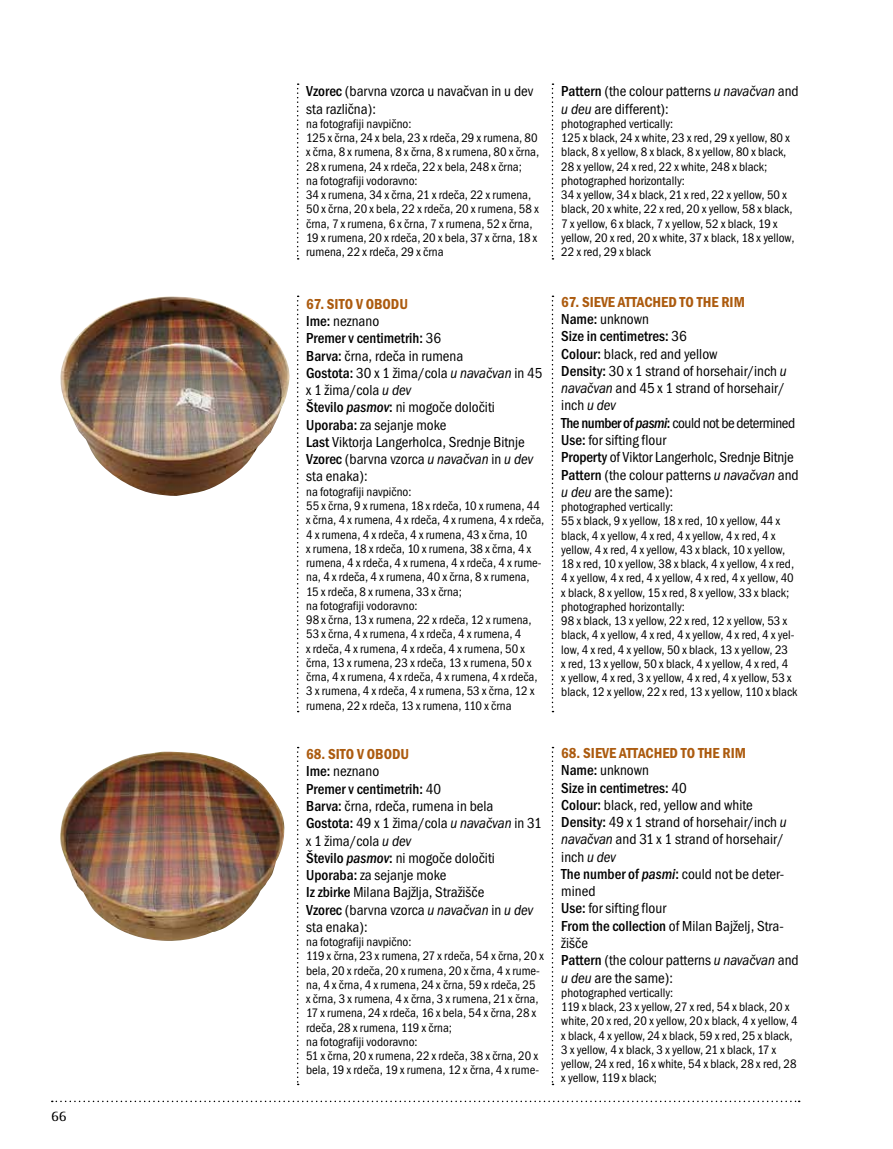
<style>
.page{position:relative;width:893px;height:1149px;background:#fff}
.page>*{position:absolute;margin:0;border:0;box-sizing:border-box;transform-origin:0 0}
.t1{font:condensed 15px/17.2px "Franklin Got Itc TEE";color:#000}
.t2{font:15px "SS Rotis Serif";color:#000}
.t3{font:condensed 12.75px/14.2px "Franklin Got Itc TEE";color:#000}
.s1{font-weight:500}
.s2{font-weight:600;color:#ac5b0f}
.s3{font-style:italic}
.s4{font-weight:500;font-style:italic}
</style>
<div class="page">
<svg style="left:52px;top:1100px;width:748px;height:1px"></svg>
<img style="left:60px;top:296px;width:230px;height:200px">
<img style="left:60px;top:751px;width:225px;height:190px">
<svg style="left:552px;top:83px;width:1px;height:176px"></svg>
<svg style="left:552px;top:746px;width:1px;height:338px"></svg>
<svg style="left:552px;top:295px;width:1px;height:417px"></svg>
<svg style="left:297px;top:83px;width:2px;height:176px"></svg>
<svg style="left:297px;top:746px;width:2px;height:338px"></svg>
<svg style="left:297px;top:295px;width:2px;height:417px"></svg>
<p class="t2" style="left:51px;top:1107px;width:17px">66</p>
<p class="t1" style="left:306px;top:83px;width:229px"><span class="s1">Vzorec</span> (barvna vzorca u navačvan in u dev sta različna):</p>
<p class="t3" style="left:306px;top:117px;width:235px">na fotografiji navpično:<br>125 x črna, 24 x bela, 23 x rdeča, 29 x rumena, 80 x črna, 8 x rumena, 8 x črna, 8 x rumena, 80 x črna, 28 x rumena, 24 x rdeča, 22 x bela, 248 x črna;<br>na fotografiji vodoravno:<br>34 x rumena, 34 x črna, 21 x rdeča, 22 x rumena, 50 x črna, 20 x bela, 22 x rdeča, 20 x rumena, 58 x črna, 7 x rumena, 6 x črna, 7 x rumena, 52 x črna, 19 x rumena, 20 x rdeča, 20 x bela, 37 x črna, 18 x rumena, 22 x rdeča, 29 x črna</p>
<p class="t1" style="left:306px;top:295px;width:238px"><span class="s2">67. SITO V OBODU<br></span><span class="s1">Ime:</span> neznano<br><span class="s1">Premer v centimetrih:</span> 36<br><span class="s1">Barva:</span> črna, rdeča in rumena<br><span class="s1">Gostota:</span> 30 x 1 žima/cola <span class="s3">u navačvan</span> in 45 x 1 žima/cola <span class="s3">u dev<br></span><span class="s1">Število</span> <span class="s4">pasmov</span><span class="s1">:</span> ni mogoče določiti<br><span class="s1">Uporaba:</span> za sejanje moke<br><span class="s1">Last</span> Viktorja Langerholca, Srednje Bitnje<br><span class="s1">Vzorec</span> (barvna vzorca <span class="s3">u navačvan</span> in <span class="s3">u dev </span>sta enaka):</p>
<p class="t3" style="left:306px;top:484px;width:240px">na fotografiji navpično:<br>55 x črna, 9 x rumena, 18 x rdeča, 10 x rumena, 44 x črna, 4 x rumena, 4 x rdeča, 4 x rumena, 4 x rdeča, 4 x rumena, 4 x rdeča, 4 x rumena, 43 x črna, 10<br>x rumena, 18 x rdeča, 10 x rumena, 38 x črna, 4 x rumena, 4 x rdeča, 4 x rumena, 4 x rdeča, 4 x rume&shy;na, 4 x rdeča, 4 x rumena, 40 x črna, 8 x rumena, 15 x rdeča, 8 x rumena, 33 x črna;<br>na fotografiji vodoravno:<br>98 x črna, 13 x rumena, 22 x rdeča, 12 x rumena, 53 x črna, 4 x rumena, 4 x rdeča, 4 x rumena, 4<br>x rdeča, 4 x rumena, 4 x rdeča, 4 x rumena, 50 x črna, 13 x rumena, 23 x rdeča, 13 x rumena, 50 x črna, 4 x rumena, 4 x rdeča, 4 x rumena, 4 x rdeča, 3 x rumena, 4 x rdeča, 4 x rumena, 53 x črna, 12 x rumena, 22 x rdeča, 13 x rumena, 110 x črna</p>
<p class="t1" style="left:306px;top:745px;width:237px"><span class="s2">68. SITO V OBODU<br></span><span class="s1">Ime:</span> neznano<br><span class="s1">Premer v centimetrih:</span> 40<br><span class="s1">Barva:</span> črna, rdeča, rumena in bela<br><span class="s1">Gostota:</span> 49 x 1 žima/cola <span class="s3">u navačvan</span> in 31 x 1 žima/cola <span class="s3">u dev<br></span><span class="s1">Število</span> <span class="s4">pasmov</span><span class="s1">:</span> ni mogoče določiti<br><span class="s1">Uporaba:</span> za sejanje moke<br><span class="s1">Iz zbirke</span> Milana Bajžlja, Stražišče<br><span class="s1">Vzorec</span> (barvna vzorca <span class="s3">u navačvan</span> in <span class="s3">u dev </span>sta enaka):</p>
<p class="t3" style="left:306px;top:934px;width:239px">na fotografiji navpično:<br>119 x črna, 23 x rumena, 27 x rdeča, 54 x črna, 20 x bela, 20 x rdeča, 20 x rumena, 20 x črna, 4 x rume&shy;na, 4 x črna, 4 x rumena, 24 x črna, 59 x rdeča, 25<br>x črna, 3 x rumena, 4 x črna, 3 x rumena, 21 x črna, 17 x rumena, 24 x rdeča, 16 x bela, 54 x črna, 28 x rdeča, 28 x rumena, 119 x črna;<br>na fotografiji vodoravno:<br>51 x črna, 20 x rumena, 22 x rdeča, 38 x črna, 20 x bela, 19 x rdeča, 19 x rumena, 12 x črna, 4 x rume-</p>
<p class="t1" style="left:561px;top:83px;width:239px"><span class="s1">Pattern</span> (the colour patterns <span class="s3">u navačvan</span> and <span class="s3">u deu</span> are different):</p>
<p class="t3" style="left:561px;top:117px;width:235px">photographed vertically:<br>125 x black, 24 x white, 23 x red, 29 x yellow, 80 x black, 8 x yellow, 8 x black, 8 x yellow, 80 x black, 28 x yellow, 24 x red, 22 x white, 248 x black; photographed horizontally:<br>34 x yellow, 34 x black, 21 x red, 22 x yellow, 50 x black, 20 x white, 22 x red, 20 x yellow, 58 x black, 7 x yellow, 6 x black, 7 x yellow, 52 x black, 19 x yellow, 20 x red, 20 x white, 37 x black, 18 x yellow, 22 x red, 29 x black</p>
<p class="t1" style="left:561px;top:293px;width:239px"><span class="s2">67. SIEVE ATTACHED TO THE RIM<br></span><span class="s1">Name:</span> unknown<br><span class="s1">Size in centimetres:</span> 36<br><span class="s1">Colour:</span> black, red and yellow<br><span class="s1">Density:</span> 30 x 1 strand of horsehair/inch <span class="s3">u navačvan</span> and 45 x 1 strand of horsehair/ inch <span class="s3">u dev<br></span><span class="s1">The number of</span> <span class="s4">pasmi</span><span class="s1">:</span> could not be determined<br><span class="s1">Use:</span> for sifting flour<br><span class="s1">Property</span> of Viktor Langerholc, Srednje Bitnje<br><span class="s1">Pattern</span> (the colour patterns <span class="s3">u navačvan</span> and <span class="s3">u deu</span> are the same):</p>
<p class="t3" style="left:561px;top:499px;width:238px">photographed vertically:<br>55 x black, 9 x yellow, 18 x red, 10 x yellow, 44 x black, 4 x yellow, 4 x red, 4 x yellow, 4 x red, 4 x yellow, 4 x red, 4 x yellow, 43 x black, 10 x yellow, 18 x red, 10 x yellow, 38 x black, 4 x yellow, 4 x red, 4 x yellow, 4 x red, 4 x yellow, 4 x red, 4 x yellow, 40 x black, 8 x yellow, 15 x red, 8 x yellow, 33 x black; photographed horizontally:<br>98 x black, 13 x yellow, 22 x red, 12 x yellow, 53 x black, 4 x yellow, 4 x red, 4 x yellow, 4 x red, 4 x yel&shy;low, 4 x red, 4 x yellow, 50 x black, 13 x yellow, 23<br>x red, 13 x yellow, 50 x black, 4 x yellow, 4 x red, 4<br>x yellow, 4 x red, 3 x yellow, 4 x red, 4 x yellow, 53 x black, 12 x yellow, 22 x red, 13 x yellow, 110 x black</p>
<p class="t1" style="left:561px;top:744px;width:239px"><span class="s2">68. SIEVE ATTACHED TO THE RIM<br></span><span class="s1">Name:</span> unknown<br><span class="s1">Size in centimetres:</span> 40<br><span class="s1">Colour:</span> black, red, yellow and white<br><span class="s1">Density:</span> 49 x 1 strand of horsehair/inch <span class="s3">u navačvan</span> and 31 x 1 strand of horsehair/ inch <span class="s3">u dev<br></span><span class="s1">The number of</span> <span class="s4">pasmi</span><span class="s1">:</span> could not be deter&shy;mined<br><span class="s1">Use:</span> for sifting flour<br><span class="s1">From the collection</span> of Milan Bajželj, Stra&shy;žišče<br><span class="s1">Pattern</span> (the colour patterns <span class="s3">u navačvan</span> and <span class="s3">u deu</span> are the same):</p>
<p class="t3" style="left:561px;top:985px;width:238px">photographed vertically:<br>119 x black, 23 x yellow, 27 x red, 54 x black, 20 x white, 20 x red, 20 x yellow, 20 x black, 4 x yellow, 4 x black, 4 x yellow, 24 x black, 59 x red, 25 x black, 3 x yellow, 4 x black, 3 x yellow, 21 x black, 17 x yellow, 24 x red, 16 x white, 54 x black, 28 x red, 28 x yellow, 119 x black;</p>
</div>
